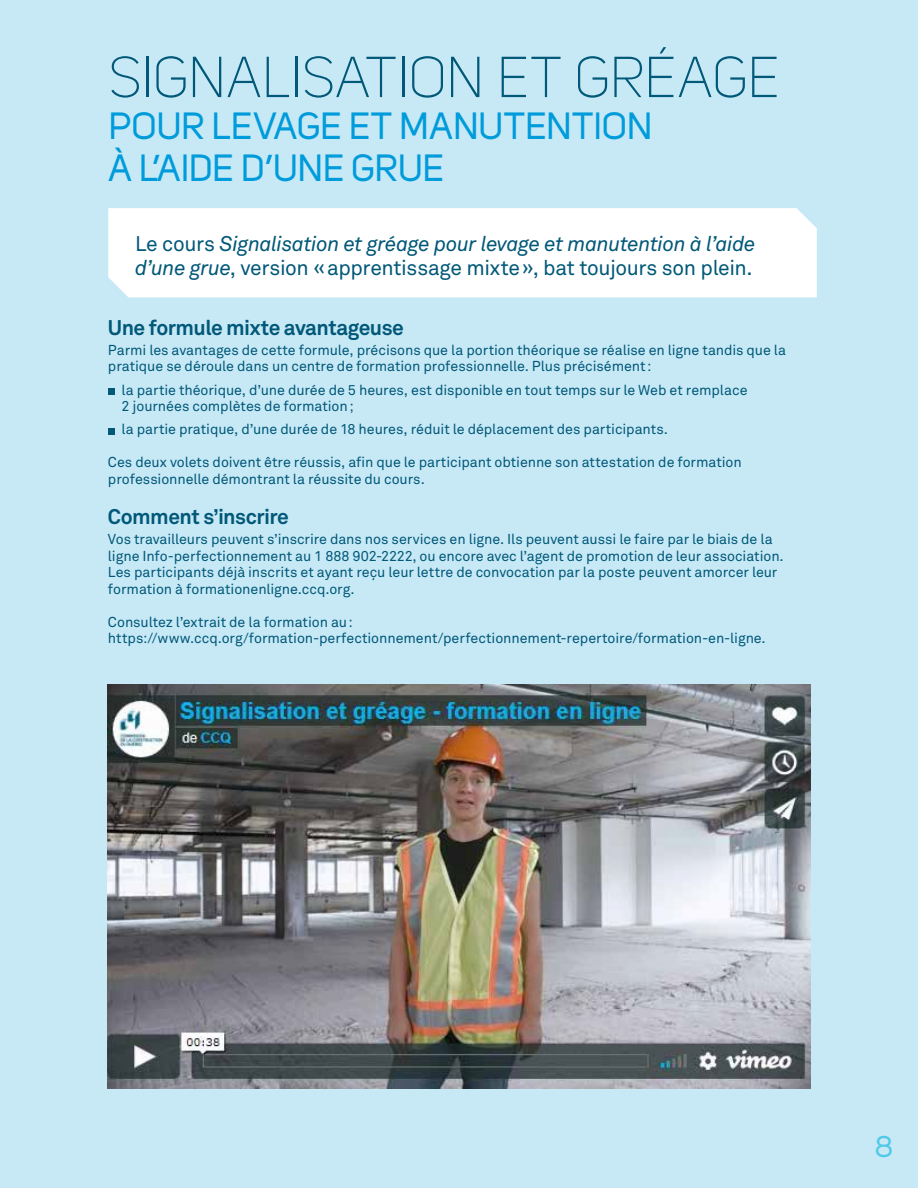
<style>
.page{position:relative;width:918px;height:1188px;background:#c7e9f6}
.page>*{position:absolute;margin:0;border:0;box-sizing:border-box;transform-origin:0 0}
.t1{font:300 57px "Uni Sans";letter-spacing:-.01em;color:#015878}
.t2{font:37.5px/42px "Uni Sans";letter-spacing:-.01em;color:#009bda}
.t3{font:30px "Uni Sans";color:#51c9e8}
.t4{font:italic 21px/24px "Akkurat Pro";letter-spacing:-.02em;color:#015878}
.t5{font:700 21px "Akkurat Pro";letter-spacing:-.025em;color:#015878}
.t6{font:14.25px/16.5px "Akkurat Pro";letter-spacing:-.005em;color:#015878}
.s1{font-style:normal}
</style>
<div class="page">
<div style="left:108px;top:388px;width:6px;height:7px;background:#015878"></div>
<svg style="left:108px;top:428px;width:6px;height:6px"></svg>
<img style="left:108px;top:685px;width:703px;height:404px">
<div style="left:108px;top:208px;width:709px;height:89px;background:#fff"></div>
<h1 class="t1" style="left:109px;top:45px;width:672px">SIGNALISATION ET GRÉAGE</h1>
<h2 class="t2" style="left:108px;top:105px;width:546px">POUR LEVAGE ET MANUTENTION<br>À L’AIDE D’UNE GRUE</h2>
<h3 class="t4" style="left:135px;top:231px;width:622px"><span class="s1">Le cours</span> Signalisation et gréage pour levage et manutention à l’aide d’une grue<span class="s1">, version «apprentissage mixte», bat toujours son plein.</span></h3>
<h3 class="t5" style="left:108px;top:315px;width:298px">Une formule mixte avantageuse</h3>
<p class="t6" style="left:108px;top:342px;width:680px">Parmi les avantages de cette formule, précisons que la portion théorique se réalise en ligne tandis que la pratique se déroule dans un centre de formation professionnelle. Plus précisément:</p>
<p class="t6" style="left:121px;top:381px;width:628px">la partie théorique, d’une durée de 5 heures, est disponible en tout temps sur le Web et remplace<br>2 journées complètes de formation;</p>
<p class="t6" style="left:121px;top:421px;width:548px">la partie pratique, d’une durée de 18 heures, réduit le déplacement des participants.</p>
<p class="t6" style="left:108px;top:454px;width:635px">Ces deux volets doivent être réussis, afin que le participant obtienne son attestation de formation professionnelle démontrant la réussite du cours.</p>
<h3 class="t5" style="left:108px;top:504px;width:183px">Comment s’inscrire</h3>
<p class="t6" style="left:108px;top:531px;width:677px">Vos travailleurs peuvent s’inscrire dans nos services en ligne. Ils peuvent aussi le faire par le biais de la ligne Info-perfectionnement au 1 888 902-2222, ou encore avec l’agent de promotion de leur association.<br>Les participants déjà inscrits et ayant reçu leur lettre de convocation par la poste peuvent amorcer leur formation à formationenligne.ccq.org.</p>
<p class="t6" style="left:108px;top:613px;width:659px">Consultez l’extrait de la formation au: https://www.ccq.org/formation-perfectionnement/perfectionnement-repertoire/formation-en-ligne.</p>
<h3 class="t3" style="left:875px;top:1129px;width:20px">8</h3>
</div>
